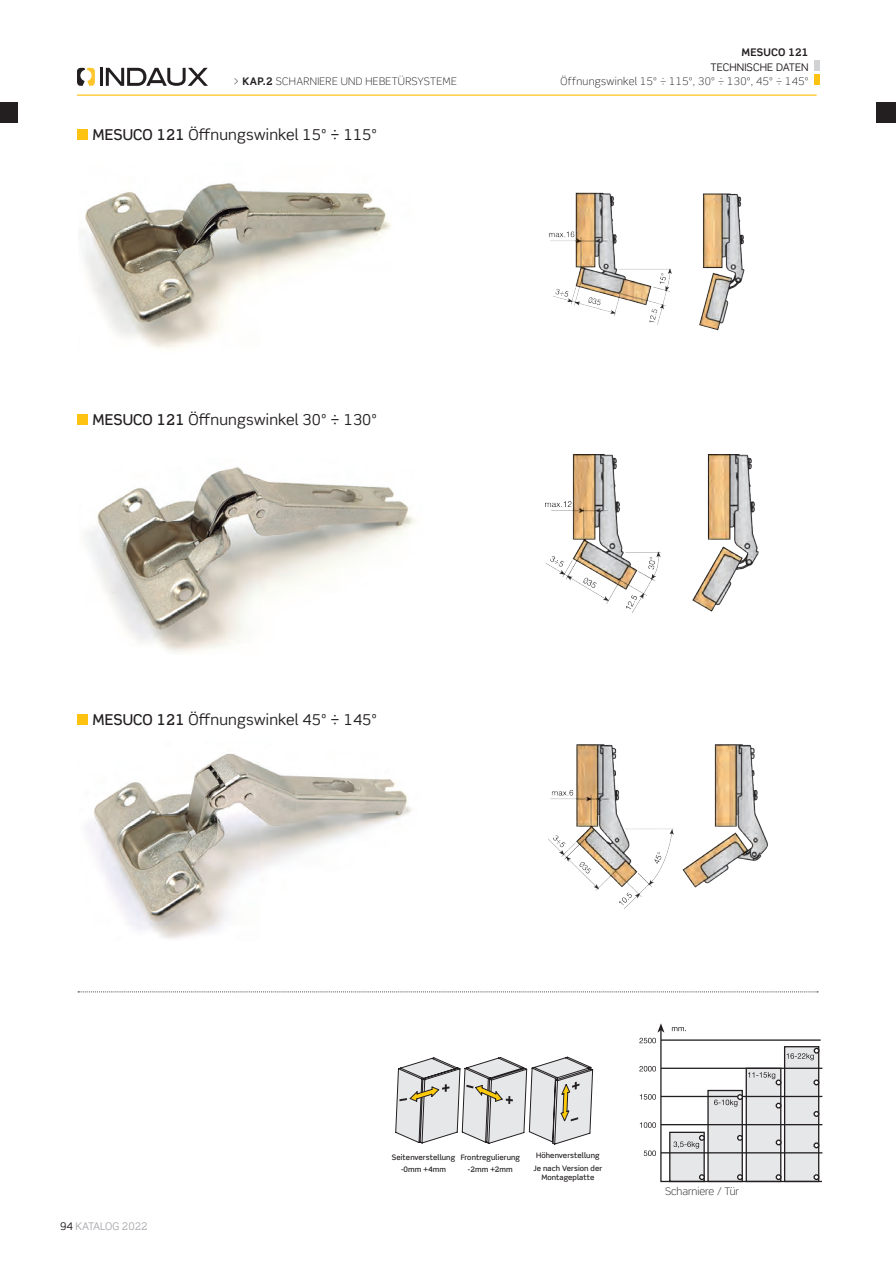
<style>
.page{position:relative;width:896px;height:1265px;background:#fff}
.page>*{position:absolute;margin:0;border:0;box-sizing:border-box;transform-origin:0 0}
.TITULU_2{font:15px "Scene Pro";letter-spacing:.01em;color:#231f20}
.cab__TITULU_2{font:300 10.5px "Scene Pro";letter-spacing:.03em;color:#231f20}
.cab__TITULU_1{font:10.5px "Scene Pro";letter-spacing:.01em;color:#231f20}
.notas{font:300 10.5px "Scene Pro";color:#231f20}
.t1{font:10.5px "Scene Pro";color:#a8a9ad}
.cab__TITULU_Ø{font:700 10.5px "Scene Pro";letter-spacing:.02em;color:#231f20}
.TITULU_3{font:500 7.5px/12px "Scene Pro";letter-spacing:.01em;color:#231f20;text-align:center}
.s1{font-weight:700}
.s2{font-weight:500}
.s3{color:#231f20}
</style>
<div class="page">
<div style="left:814px;top:60px;width:5px;height:11px;background:#d1d2d4"></div>
<div style="left:814px;top:75px;width:5px;height:10px;background:#fec210"></div>
<hr style="left:77px;top:95px;width:739px;height:1px;background:#fec210">
<svg style="left:77px;top:68px;width:18px;height:18px"></svg>
<hr style="left:100px;top:68px;width:3px;height:18px;background:#231f20">
<svg style="left:106px;top:68px;width:102px;height:18px"></svg>
<svg style="left:639px;top:1023px;width:183px;height:159px"></svg>
<img style="left:85px;top:753px;width:327px;height:186px">
<svg style="left:78px;top:992px;width:740px;height:1px"></svg>
<img style="left:80px;top:183px;width:311px;height:165px">
<img style="left:87px;top:467px;width:329px;height:186px">
<img style="left:549px;top:192px;width:196px;height:139px">
<img style="left:545px;top:455px;width:213px;height:157px">
<img style="left:548px;top:744px;width:220px;height:165px">
<div style="left:77px;top:129px;width:11px;height:11px;background:#fec210"></div>
<div style="left:77px;top:414px;width:11px;height:11px;background:#fec210"></div>
<div style="left:77px;top:714px;width:11px;height:11px;background:#fec210"></div>
<svg style="left:395px;top:1057px;width:198px;height:87px"></svg>
<div style="left:876px;top:102px;width:20px;height:21px;background:#231f20"></div>
<div style="left:0;top:102px;width:18px;height:21px;background:#231f20"></div>
<h2 class="cab__TITULU_2" style="left:233px;top:75px;width:225px">&gt; <span class="s1">KAP.2</span> SCHARNIERE UND HEBETÜRSYSTEME</h2>
<p class="TITULU_2" style="left:92px;top:125px;width:286px"><span class="s2">MESUCO 121</span> Öffnungswinkel 15º ÷ 115º</p>
<p class="cab__TITULU_Ø" style="left:741px;top:46px;width:69px">MESUCO 121</p>
<p class="cab__TITULU_1" style="left:710px;top:60px;width:100px">TECHNISCHE DATEN</p>
<p class="cab__TITULU_2" style="left:560px;top:75px;width:249px">Öffnungswinkel 15º ÷ 115º, 30º ÷ 130º, 45º ÷ 145º</p>
<p class="TITULU_2" style="left:92px;top:410px;width:286px"><span class="s2">MESUCO 121</span> Öffnungswinkel 30º ÷ 130º</p>
<p class="TITULU_2" style="left:92px;top:710px;width:286px"><span class="s2">MESUCO 121</span> Öffnungswinkel 45º ÷ 145º</p>
<h2 class="t1" style="left:60px;top:1219px;width:89px"><span class="s3">94</span> KATALOG 2022</h2>
<p class="TITULU_3" style="left:392px;top:1151px;width:65px">Seitenverstellung -0mm +4mm</p>
<p class="TITULU_3" style="left:461px;top:1151px;width:61px">Frontregulierung -2mm +2mm</p>
<p class="TITULU_3" style="left:536px;top:1149px;width:65px">Höhenverstellung</p>
<p class="TITULU_3" style="left:533px;top:1164px;width:70px;line-height:9px">Je nach Version der<br>Montageplatte</p>
<p class="notas" style="left:665px;top:1185px;width:76px">Scharniere / Tür</p>
</div>
